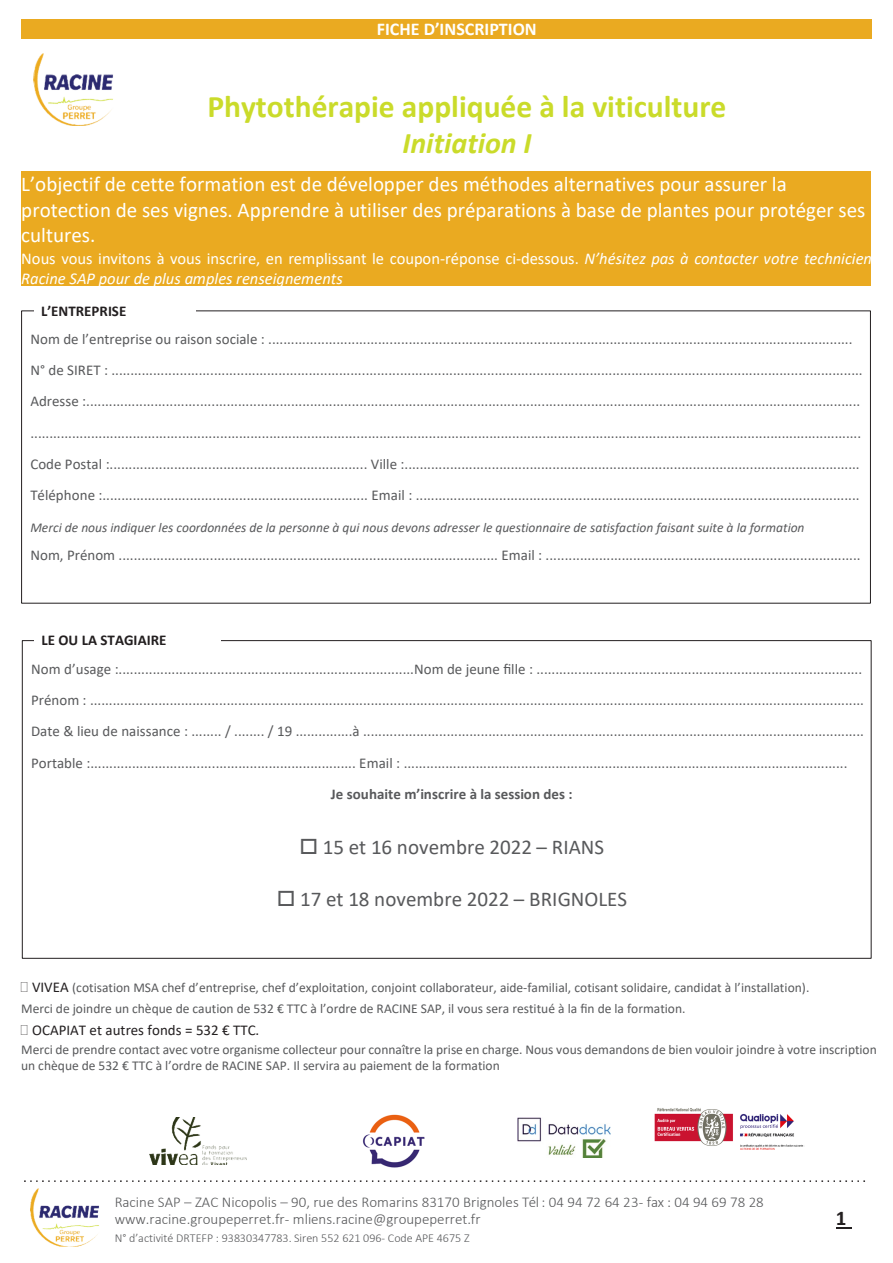
<style>
.page{position:relative;width:893px;height:1263px;background:#fff}
.page>*{position:absolute;margin:0;border:0;box-sizing:border-box;transform-origin:0 0}
.t1{font:700 31.5px "Calibri";color:#cadb2a}
.t2{font:italic 700 30px "Calibri";color:#cadb2a}
.t3{font:21px/25.7px "Calibri";color:#fff}
.t4{font:21px "Calibri";color:#58595b}
.t5{font:700 21px "Calibri";color:#231f20}
.t6{font:700 18px "Calibri";color:#fff}
.t7{font:italic 16.5px/20.2px "Calibri";color:#fff}
.t8{font:15px "Calibri";color:#58595b}
.t9{font:300 15px/17.9px "Calibri";color:#58595b}
.t10{font:700 15px "Calibri";letter-spacing:.005em;color:#58595b}
.t11{font:15px "Calibri";color:#231f20}
.t12{font:700 15px "Calibri";color:#231f20}
.t13{font:13.5px/16px "Calibri";color:#58595b}
.t14{font:italic 13.5px "Calibri";color:#58595b}
.t15{font:300 12px "Calibri";color:#58595b}
.s1{font-style:normal}
.s2{font-size:15px;color:#231f20}
</style>
<div class="page">
<div style="left:21px;top:19px;width:850px;height:20px;background:#eaaa21"></div>
<img style="left:30px;top:1188px;width:69px;height:59px">
<svg style="left:24px;top:1180px;width:841px;height:2px"></svg>
<svg style="left:836px;top:1228px;width:15px;height:1px"></svg>
<img style="left:654px;top:1108px;width:150px;height:42px">
<div style="left:21px;top:171px;width:850px;height:115px;background:#eaaa21"></div>
<img style="left:149px;top:1118px;width:97px;height:46px">
<img style="left:518px;top:1117px;width:92px;height:41px">
<img style="left:34px;top:53px;width:79px;height:73px">
<img style="left:363px;top:1114px;width:62px;height:54px">
<p class="t6" style="left:377px;top:18px;width:161px">FICHE D’INSCRIPTION</p>
<p class="t1" style="left:207px;top:87px;width:520px">Phytothérapie appliquée à la viticulture</p>
<p class="t2" style="left:402px;top:125px;width:131px">Initiation I</p>
<p class="t3" style="left:21px;top:171px;width:846px">L’objectif de cette formation est de développer des méthodes alternatives pour assurer la protection de ses vignes. Apprendre à utiliser des préparations à base de plantes pour protéger ses cultures.</p>
<p class="t7" style="left:21px;top:248px;width:852px"><span class="s1">Nous vous invitons à vous inscrire, en remplissant le coupon-réponse ci-dessous.</span> N’hésitez pas à contacter votre technicien<br>Racine SAP pour de plus amples renseignements</p>
<p class="t12" style="left:41px;top:301px;width:87px">L’ENTREPRISE</p>
<p class="t8" style="left:30px;top:330px;width:823px">Nom de l’entreprise ou raison sociale : ..........................................................................................................................................................</p>
<p class="t8" style="left:30px;top:361px;width:834px">N° de SIRET : ......................................................................................................................................................................................................</p>
<p class="t8" style="left:30px;top:392px;width:831px">Adresse :............................................................................................................................................................................................................</p>
<p class="t8" style="left:30px;top:423px;width:832px">...........................................................................................................................................................................................................................</p>
<p class="t8" style="left:30px;top:455px;width:831px">Code Postal :.................................................................... Ville :........................................................................................................................</p>
<p class="t8" style="left:30px;top:486px;width:831px">Téléphone :...................................................................... Email : .....................................................................................................................</p>
<p class="t14" style="left:30px;top:519px;width:775px">Merci de nous indiquer les coordonnées de la personne à qui nous devons adresser le questionnaire de satisfaction faisant suite à la formation</p>
<p class="t8" style="left:30px;top:546px;width:832px">Nom, Prénom .................................................................................................... Email : ...................................................................................</p>
<p class="t12" style="left:41px;top:631px;width:126px">LE OU LA STAGIAIRE</p>
<p class="t8" style="left:31px;top:660px;width:832px">Nom d’usage :..............................................................................Nom de jeune fille : ......................................................................................</p>
<p class="t8" style="left:31px;top:691px;width:834px">Prénom : ............................................................................................................................................................................................................</p>
<p class="t8" style="left:31px;top:722px;width:834px">Date &amp; lieu de naissance : ........ / ........ / 19 ...............à ....................................................................................................................................</p>
<p class="t8" style="left:31px;top:753px;width:818px">Portable :...................................................................... Email : .....................................................................................................................</p>
<p class="t10" style="left:331px;top:785px;width:243px">Je souhaite m’inscrire à la session des :</p>
<p class="t4" style="left:299px;top:834px;width:306px">□ 15 et 16 novembre 2022 – RIANS</p>
<p class="t4" style="left:277px;top:886px;width:352px">□ 17 et 18 novembre 2022 – BRIGNOLES</p>
<p class="t13" style="left:32px;top:980px;width:779px"><span class="s2">VIVEA</span> (cotisation MSA chef d’entreprise, chef d’exploitation, conjoint collaborateur, aide-familial, cotisant solidaire, candidat à l’installation).</p>
<p class="t13" style="left:21px;top:1000px;width:666px">Merci de joindre un chèque de caution de 532 € TTC à l’ordre de RACINE SAP, il vous sera restitué à la fin de la formation.</p>
<h2 class="t11" style="left:32px;top:1020px;width:229px">OCAPIAT et autres fonds = 532 € TTC.</h2>
<p class="t13" style="left:21px;top:1042px;width:857px">Merci de prendre contact avec votre organisme collecteur pour connaître la prise en charge. Nous vous demandons de bien vouloir joindre à votre inscription un chèque de 532 € TTC à l’ordre de RACINE SAP. Il servira au paiement de la formation</p>
<p class="t9" style="left:115px;top:1192px;width:651px">Racine SAP – ZAC Nicopolis – 90, rue des Romarins 83170 Brignoles Tél : 04 94 72 64 23- fax : 04 94 69 78 28 www.racine.groupeperret.fr- mliens.racine@groupeperret.fr</p>
<p class="t15" style="left:115px;top:1230px;width:356px">N° d’activité DRTEFP : 93830347783. Siren 552 621 096- Code APE 4675 Z</p>
<h3 class="t5" style="left:836px;top:1205px;width:12px">1</h3>
</div>
